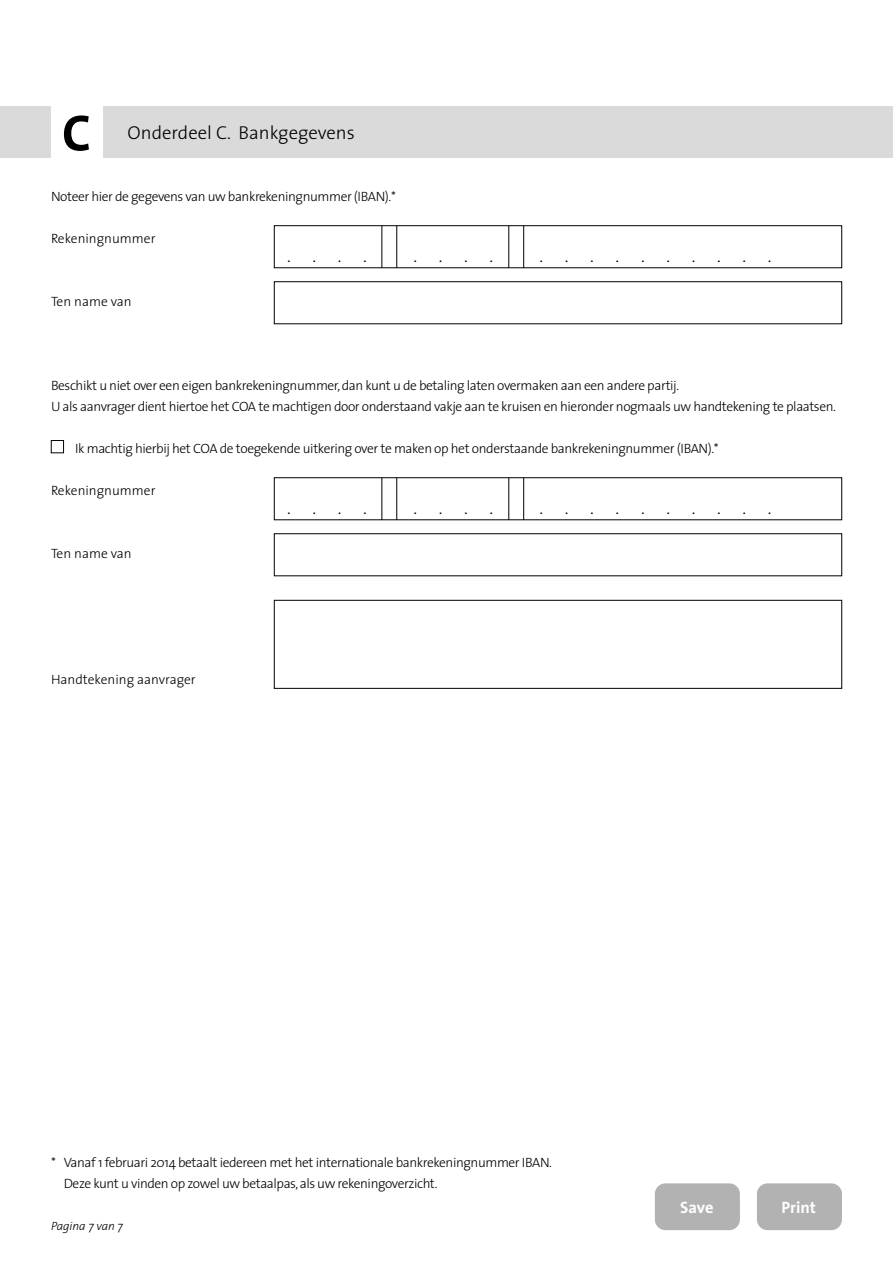
<style>
.page{position:relative;width:893px;height:1263px;background:#fff}
.page>*{position:absolute;margin:0;border:0;box-sizing:border-box;transform-origin:0 0}
.t1{font:700 51.45px "The Sans";color:#000}
.t2{font:300 18.75px "The Sans";color:#000}
.t3{font:300 18px "The Sans";color:#000}
.t4{font:700 16.5px "The Sans";color:#fff}
.t5{font:300 13.5px/21px "The Sans";letter-spacing:-.03em;color:#000}
.t6{font:300 13.5px "The Sans";color:#000}
.t7{font:italic 300 12px "The Sans";color:#000}
</style>
<div class="page">
<div style="left:102px;top:106px;width:791px;height:51px;background:#dadada"></div>
<div style="left:0;top:106px;width:51px;height:51px;background:#dadada"></div>
<div style="left:51px;top:440px;width:13px;height:13px;border:1px solid #000"></div>
<div style="left:274px;top:600px;width:568px;height:89px;border:1px solid #000"></div>
<div style="left:274px;top:477px;width:568px;height:43px;border:1px solid #000"></div>
<hr style="left:382px;top:478px;width:1px;height:42px;background:#000">
<hr style="left:509px;top:478px;width:1px;height:42px;background:#000">
<hr style="left:396px;top:478px;width:1px;height:42px;background:#000">
<hr style="left:523px;top:478px;width:1px;height:42px;background:#000">
<div style="left:274px;top:225px;width:568px;height:43px;border:1px solid #000"></div>
<hr style="left:382px;top:226px;width:1px;height:42px;background:#000">
<hr style="left:509px;top:226px;width:1px;height:42px;background:#000">
<hr style="left:396px;top:226px;width:1px;height:42px;background:#000">
<hr style="left:523px;top:226px;width:1px;height:42px;background:#000">
<div style="left:274px;top:281px;width:568px;height:43px;border:1px solid #000"></div>
<div style="left:655px;top:1183px;width:85px;height:47px;background:#b3b2b2;border-radius:11px"></div>
<div style="left:757px;top:1183px;width:85px;height:47px;background:#b3b2b2;border-radius:11px"></div>
<h1 class="t1" style="left:62px;top:90px;width:31px">C</h1>
<h2 class="t2" style="left:128px;top:117px;width:229px">Onderdeel C. Bankgegevens</h2>
<p class="t5" style="left:51px;top:185px;width:346px">Noteer hier de gegevens van uw bankrekeningnummer (IBAN).*</p>
<p class="t6" style="left:51px;top:227px;width:106px">Rekeningnummer</p>
<p class="t6" style="left:51px;top:290px;width:82px">Ten name van</p>
<h3 class="t3" style="left:287px;top:241px;width:81px">....</h3>
<h3 class="t3" style="left:413px;top:241px;width:81px">....</h3>
<h3 class="t3" style="left:540px;top:241px;width:233px">..........</h3>
<p class="t5" style="left:51px;top:374px;width:786px">Beschikt u niet over een eigen bankrekeningnummer, dan kunt u de betaling laten overmaken aan een andere partij.<br>U als aanvrager dient hiertoe het COA te machtigen door onderstaand vakje aan te kruisen en hieronder nogmaals uw handtekening te plaatsen.</p>
<p class="t5" style="left:75px;top:437px;width:645px">Ik machtig hierbij het COA de toegekende uitkering over te maken op het onderstaande bankrekeningnummer (IBAN).*</p>
<p class="t6" style="left:51px;top:479px;width:106px">Rekeningnummer</p>
<p class="t6" style="left:51px;top:542px;width:82px">Ten name van</p>
<p class="t6" style="left:51px;top:668px;width:146px">Handtekening aanvrager</p>
<h3 class="t3" style="left:287px;top:493px;width:81px">....</h3>
<h3 class="t3" style="left:413px;top:493px;width:81px">....</h3>
<h3 class="t3" style="left:540px;top:493px;width:233px">..........</h3>
<p class="t5" style="left:64px;top:1151px;width:490px;text-indent:-13px">* Vanaf 1 februari 2014 betaalt iedereen met het internationale bankrekeningnummer IBAN.<br>Deze kunt u vinden op zowel uw betaalpas, als uw rekeningoverzicht.</p>
<p class="t7" style="left:51px;top:1216px;width:73px">Pagina 7 van 7</p>
<p class="t4" style="left:680px;top:1193px;width:35px">Save</p>
<p class="t4" style="left:781px;top:1193px;width:36px">Print</p>
</div>
